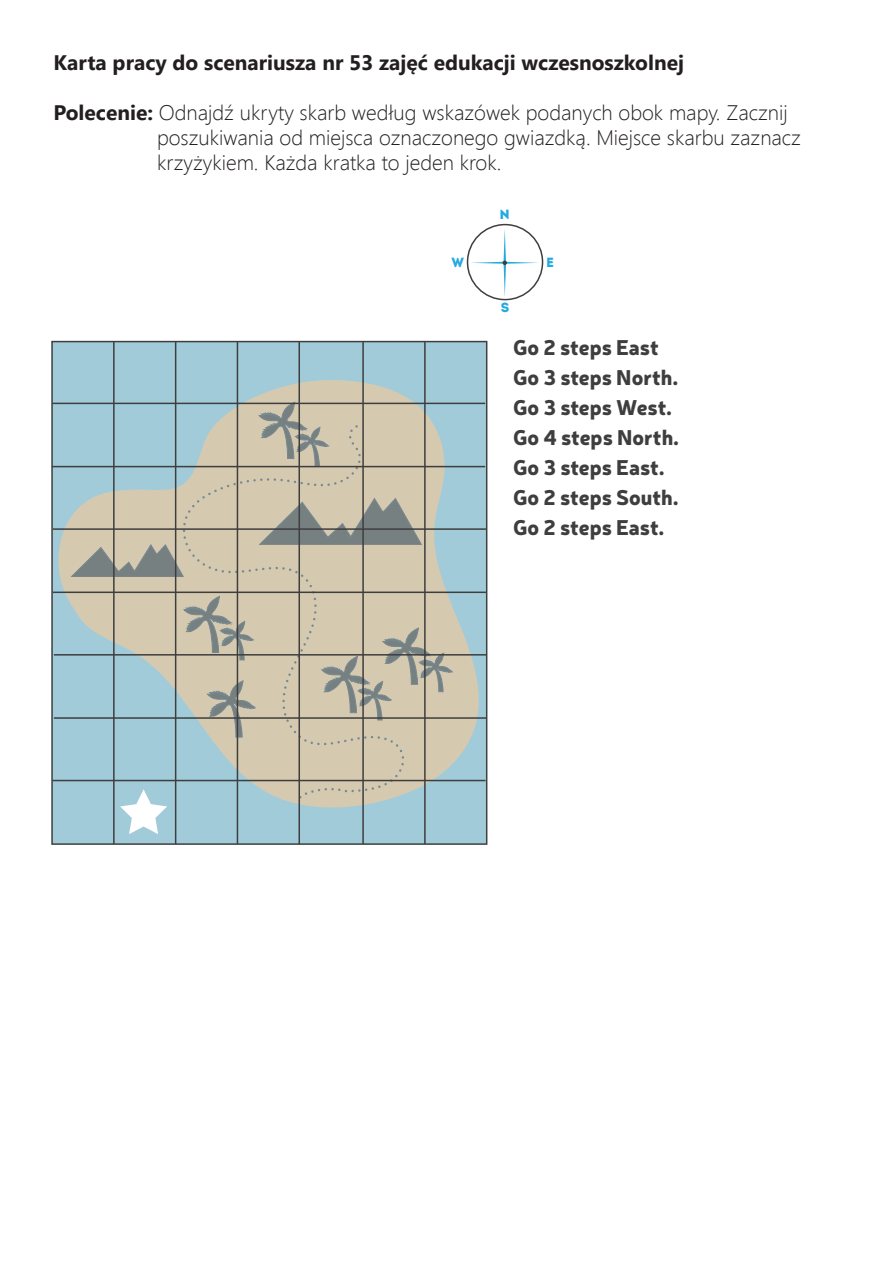
<style>
.page{position:relative;width:893px;height:1263px;background:#fff}
.page>*{position:absolute;margin:0;border:0;box-sizing:border-box;transform-origin:0 0}
.t1{font:300 21px/25.2px "Segoe UI";color:#231f20}
.t2{font:900 21px/30px "Neris";color:#3e3e3f}
.t3{font:700 21px "Segoe UI";color:#231f20}
.t4{font:13.35px "Intro";color:#24aae1}
.s1{font-weight:700}
</style>
<div class="page">
<div style="left:52px;top:342px;width:435px;height:502px;background:#a2cbda"></div>
<svg style="left:58px;top:380px;width:421px;height:402px"></svg>
<div style="left:51px;top:341px;width:436px;height:504px;border:2px solid #3e3e3f"></div>
<hr style="left:113px;top:342px;width:2px;height:502px;background:#3e3e3f">
<hr style="left:175px;top:342px;width:1px;height:502px;background:#3e3e3f">
<hr style="left:237px;top:342px;width:1px;height:502px;background:#3e3e3f">
<hr style="left:298px;top:342px;width:2px;height:502px;background:#3e3e3f">
<hr style="left:362px;top:342px;width:2px;height:502px;background:#3e3e3f">
<hr style="left:424px;top:342px;width:2px;height:502px;background:#3e3e3f">
<hr style="left:52px;top:403px;width:433px;height:1px;background:#3e3e3f">
<hr style="left:52px;top:466px;width:433px;height:1px;background:#3e3e3f">
<hr style="left:53px;top:528px;width:433px;height:2px;background:#3e3e3f">
<hr style="left:53px;top:591px;width:433px;height:2px;background:#3e3e3f">
<hr style="left:54px;top:654px;width:433px;height:1px;background:#3e3e3f">
<hr style="left:54px;top:717px;width:433px;height:2px;background:#3e3e3f">
<hr style="left:52px;top:780px;width:434px;height:1px;background:#3e3e3f">
<svg style="left:71px;top:402px;width:381px;height:432px"></svg>
<div style="left:467px;top:224px;width:76px;height:76px;border:2px solid #3e3e3f;border-radius:50%"></div>
<svg style="left:471px;top:229px;width:68px;height:68px"></svg>
<p class="t3" style="left:54px;top:47px;width:632px">Karta pracy do scenariusza nr 53 zajęć edukacji wczesnoszkolnej</p>
<p class="t1" style="left:157px;top:99px;width:645px;text-indent:-104px"><span class="s1">Polecenie:</span> Odnajdź ukryty skarb według wskazówek podanych obok mapy. Zacznij poszukiwania od miejsca oznaczonego gwiazdką. Miejsce skarbu zaznacz krzyżykiem. Każda kratka to jeden krok.</p>
<p class="t4" style="left:500px;top:207px;width:12px">N</p>
<p class="t4" style="left:452px;top:254px;width:14px">w</p>
<p class="t4" style="left:546px;top:254px;width:9px">e</p>
<p class="t4" style="left:501px;top:300px;width:10px">S</p>
<p class="t2" style="left:513px;top:331px;width:168px">Go 2 steps East<br>Go 3 steps North.<br>Go 3 steps West.<br>Go 4 steps North.<br>Go 3 steps East.<br>Go 2 steps South.<br>Go 2 steps East.</p>
</div>
